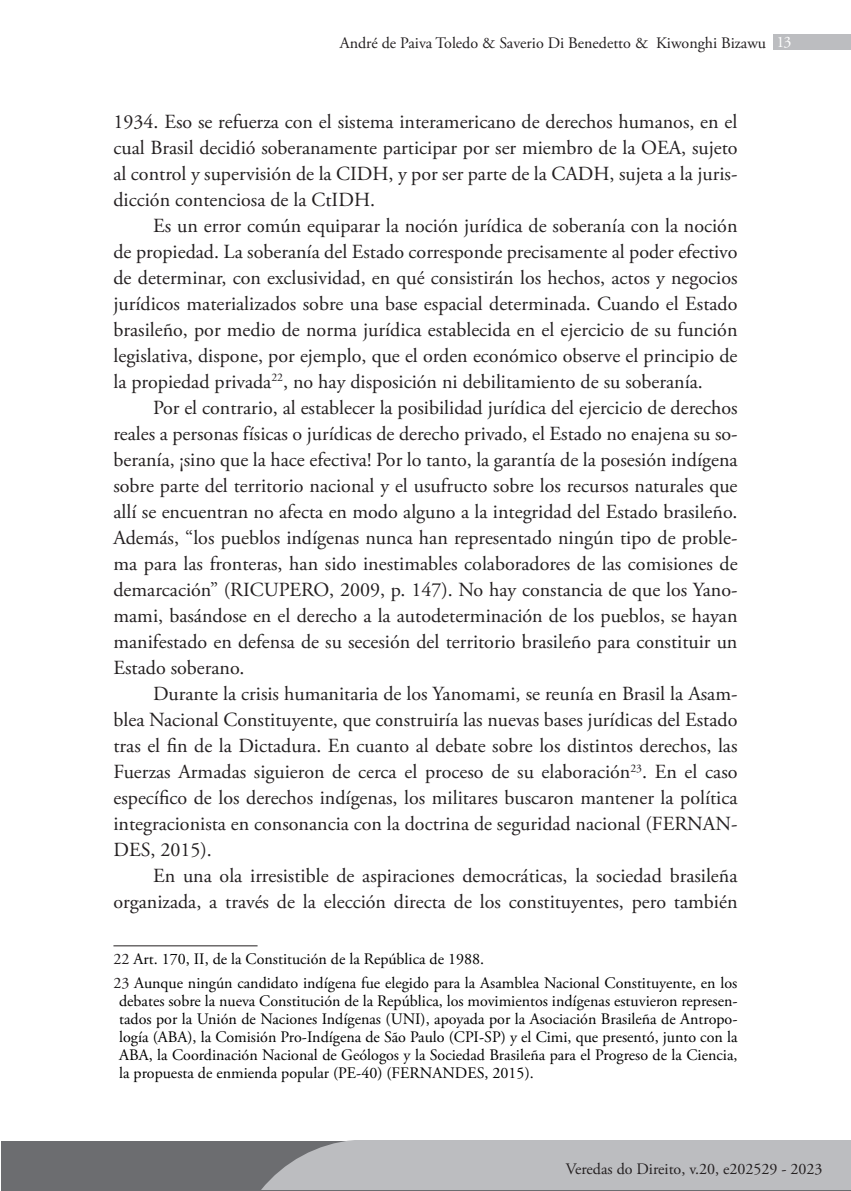
<style>
.page{position:relative;width:851px;height:1191px;background:#fff}
.page>*{position:absolute;margin:0;border:0;box-sizing:border-box;transform-origin:0 0}
.t1{font:20px/26px "Adobe Garamond Pro";color:#231f20;text-align:justify}
.t2{font:16px/18px "Adobe Garamond Pro";color:#000001}
.t3{font:16px "Adobe Garamond Pro";color:#231f20}
.s1{color:#fff}
.s2{color:#231f20}
</style>
<div class="page">
<div style="left:1px;top:1141px;width:849px;height:50px;background:#6c6d70"></div>
<hr style="left:0;top:1140px;width:1px;height:50px;background:#6c6d70">
<div style="left:773px;top:34px;width:77px;height:16px;background:#bcbdc0"></div>
<div style="left:261px;top:1140px;width:589px;height:50px;background:#bcbdc0"></div>
<hr style="left:113px;top:945px;width:144px;height:1px;background:#231f20">
<p class="t3" style="left:340px;top:33px;width:453px">André de Paiva Toledo &amp; Saverio Di Benedetto &amp; Kiwonghi Bizawu <span class="s1">13</span></p>
<p class="t1" style="left:113px;top:109px;width:625px">1934. Eso se refuerza con el sistema interamericano de derechos humanos, en el cual Brasil decidió soberanamente participar por ser miembro de la OEA, sujeto al control y supervisión de la CIDH, y por ser parte de la CADH, sujeta a la juris&shy;dicción contenciosa de la CtIDH.</p>
<p class="t1" style="left:113px;top:213px;width:625px;text-indent:40px">Es un error común equiparar la noción jurídica de soberanía con la noción de propiedad. La soberanía del Estado corresponde precisamente al poder efectivo de determinar, con exclusividad, en qué consistirán los hechos, actos y negocios jurídicos materializados sobre una base espacial determinada. Cuando el Estado brasileño, por medio de norma jurídica establecida en el ejercicio de su función legislativa, dispone, por ejemplo, que el orden económico observe el principio de la propiedad privada<sup>22</sup>, no hay disposición ni debilitamiento de su soberanía.</p>
<p class="t1" style="left:113px;top:395px;width:625px;text-indent:40px">Por el contrario, al establecer la posibilidad jurídica del ejercicio de derechos reales a personas físicas o jurídicas de derecho privado, el Estado no enajena su so&shy;beranía, ¡sino que la hace efectiva! Por lo tanto, la garantía de la posesión indígena sobre parte del territorio nacional y el usufructo sobre los recursos naturales que allí se encuentran no afecta en modo alguno a la integridad del Estado brasileño.<br>Además, “los pueblos indígenas nunca han representado ningún tipo de proble&shy;ma para las fronteras, han sido inestimables colaboradores de las comisiones de demarcación” (RICUPERO, 2009, p. 147). No hay constancia de que los Yano&shy;mami, basándose en el derecho a la autodeterminación de los pueblos, se hayan manifestado en defensa de su secesión del territorio brasileño para constituir un Estado soberano.</p>
<p class="t1" style="left:113px;top:681px;width:625px;text-indent:40px">Durante la crisis humanitaria de los Yanomami, se reunía en Brasil la Asam&shy;blea Nacional Constituyente, que construiría las nuevas bases jurídicas del Estado tras el fin de la Dictadura. En cuanto al debate sobre los distintos derechos, las Fuerzas Armadas siguieron de cerca el proceso de su elaboración<sup>23</sup>. En el caso específico de los derechos indígenas, los militares buscaron mantener la política integracionista en consonancia con la doctrina de seguridad nacional (FERNAN-DES, 2015).</p>
<p class="t1" style="left:113px;top:863px;width:625px;text-align:right">En una ola irresistible de aspiraciones democráticas, la sociedad brasileña organizada, a través de la elección directa de los constituyentes, pero también</p>
<p class="t2" style="left:113px;top:947px;width:625px;line-height:23.6px"><span class="s2">22</span> Art. 170, II, de la Constitución de la República de 1988.<br><span class="s2">23</span> Aunque ningún candidato indígena fue elegido para la Asamblea Nacional Constituyente, en los</p>
<p class="t2" style="left:119px;top:992px;width:620px;text-align:justify">debates sobre la nueva Constitución de la República, los movimientos indígenas estuvieron represen&shy;tados por la Unión de Naciones Indígenas (UNI), apoyada por la Asociación Brasileña de Antropo&shy;logía (ABA), la Comisión Pro-Indígena de São Paulo (CPI-SP) y el Cimi, que presentó, junto con la ABA, la Coordinación Nacional de Geólogos y la Sociedad Brasileña para el Progreso de la Ciencia, la propuesta de enmienda popular (PE-40) (FERNANDES, 2015).</p>
<p class="t3" style="left:565px;top:1159px;width:258px">Veredas do Direito, v.20, e202529 - 2023</p>
</div>
